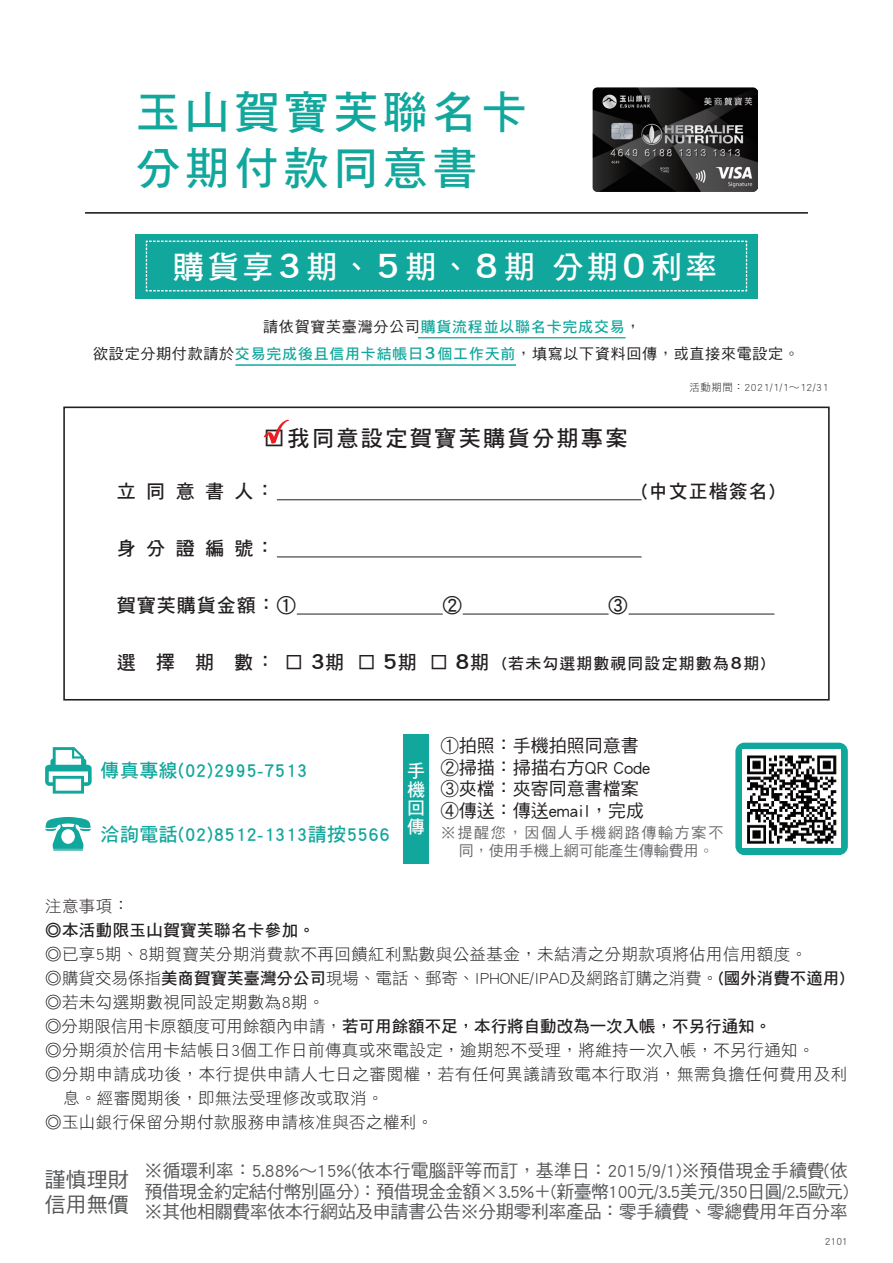
<style>
.page{position:relative;width:893px;height:1263px;background:#fff}
.page>*{position:absolute;margin:0;border:0;box-sizing:border-box;transform-origin:0 0}
.t1{font:45px/56.6px "DF Hei Std W7";letter-spacing:.1em;color:#12a79d}
.t2{font:31.5px "DF Hei Std W7";letter-spacing:.1em;color:#fff}
.t3{font:22.2px "DF Hei Std W7";letter-spacing:.1em;color:#231f20}
.t4{font:21px/25.2px "DF Hei Std W5";color:#57585a}
.t5{font:19.05px "DF Hei Std W7";letter-spacing:.05em;color:#231f20}
.t6{font:18.9px "DF Hei Std W7";letter-spacing:.025em;color:#12a79d}
.t7{font:18px/20.2px "DF Hei Std W5";letter-spacing:-.025em;color:#57585a;text-align:justify}
.t8{font:18px/21.6px "DF Hei Std W5";color:#231f20}
.t9{font:18px "DF Hei Std W7";color:#fff}
.t10{font:16.5px/24px "DF Hei Std W3";letter-spacing:.025em;color:#231f20}
.t11{font:16.5px "DF Hei Std W7";color:#231f20}
.t12{font:16.5px "DF Hei Std W7";letter-spacing:.025em;color:#231f20}
.t13{font:15.9px "DF Hei Std W7";letter-spacing:.075em;color:#231f20}
.t14{font:15px "DF Hei Std W5";letter-spacing:.05em;color:#231f20}
.t15{font:15px/18px "DF Hei Std W5";letter-spacing:.055em;color:#6c6d70;text-align:center}
.t16{font:15px "DF Hei Std W7";letter-spacing:.05em;color:#12a79d}
.t17{font:10.5px "DF Hei Std W3";letter-spacing:.05em;color:#231f20}
.t18{font:10.5px "DF Hei Std W5";color:#57585a}
.s1{font-size:36.3px}
.s2{font-family:"DF Hei Std W5";color:#231f20}
.s3{font-family:"DF Hei Std W7";color:#12a79d}
.s4{font-family:"DF Hei Std W7";font-size:18px;color:#12a79d}
.s5{font-size:19.05px}
.s6{font-size:22.2px}
.s7{font-size:18px}
.s8{font-family:"DF Hei Std W7"}
.s9{font-family:"DF Hei Std W3"}
</style>
<div class="page">
<hr style="left:85px;top:212px;width:723px;height:2px;background:#231f20">
<div style="left:135px;top:234px;width:623px;height:64px;background:#12a79d"></div>
<svg style="left:145px;top:240px;width:603px;height:52px"></svg>
<hr style="left:235px;top:364px;width:281px;height:2px;background:#12a79d">
<hr style="left:418px;top:337px;width:208px;height:1px;background:#12a79d">
<div style="left:404px;top:734px;width:25px;height:130px;background:#12a79d"></div>
<svg style="left:45px;top:817px;width:46px;height:32px"></svg>
<hr style="left:53px;top:849px;width:30px;height:2px;background:#12a79d">
<svg style="left:45px;top:747px;width:47px;height:46px"></svg>
<div style="left:735px;top:743px;width:113px;height:112px;background:#12a79d;border-radius:9px"></div>
<img style="left:743px;top:750px;width:97px;height:98px">
<hr style="left:277px;top:499px;width:365px;height:1px;background:#231f20">
<hr style="left:277px;top:556px;width:365px;height:1px;background:#231f20">
<hr style="left:297px;top:614px;width:146px;height:1px;background:#231f20">
<hr style="left:463px;top:614px;width:146px;height:1px;background:#231f20">
<hr style="left:629px;top:614px;width:145px;height:1px;background:#231f20">
<div style="left:63px;top:406px;width:767px;height:294px;border:2px solid #231f20"></div>
<svg style="left:263px;top:419px;width:26px;height:25px"></svg>
<img style="left:592px;top:87px;width:166px;height:105px">
<h1 class="t1" style="left:135px;top:83px;width:393px">玉山賀寶芙聯名卡分期付款同意書</h1>
<h2 class="t2" style="left:173px;top:249px;width:546px">購貨享<span class="s1">3</span>期、<span class="s1">5</span>期、<span class="s1">8</span>期 分期<span class="s1">0</span>利率</h2>
<p class="t16" style="left:263px;top:319px;width:379px"><span class="s2">請依賀寶芙臺灣分公司</span>購貨流程並以聯名卡完成交易<span class="s2">，</span></p>
<p class="t14" style="left:93px;top:346px;width:707px">欲設定分期付款請於<span class="s3">交易完成後且信用卡結帳日</span><span class="s4">3</span><span class="s3">個工作天前</span>，填寫以下資料回傳，或直接來電設定。</p>
<h3 class="t3" style="left:263px;top:426px;width:366px">□我同意設定賀寶芙購貨分期專案</h3>
<p class="t17" style="left:689px;top:381px;width:140px">活動期間：2021/1/1∼12/31</p>
<p class="t5" style="left:117px;top:481px;width:159px">立 同 意 書 人：</p>
<p class="t5" style="left:642px;top:481px;width:135px">(中文正楷簽名)</p>
<p class="t5" style="left:117px;top:538px;width:159px">身 分 證 編 號：</p>
<p class="t5" style="left:117px;top:595px;width:181px">賀寶芙購貨金額：①</p>
<p class="t5" style="left:443px;top:595px;width:21px">②</p>
<p class="t5" style="left:609px;top:595px;width:21px">③</p>
<p class="t13" style="left:117px;top:655px;width:651px"><span class="s5">選 擇 期 數： □</span> <span class="s6">3</span><span class="s5">期 □</span> <span class="s6">5</span><span class="s5">期 □</span> <span class="s6">8</span><span class="s5">期</span> (若未勾選期數視同設定期數為<span class="s7">8</span>期)</p>
<p class="t6" style="left:101px;top:760px;width:208px">傳真專線(02)2995-7513</p>
<p class="t6" style="left:101px;top:823px;width:291px">洽詢電話(02)8512-1313請按5566</p>
<p class="t9" style="left:407px;top:761px;width:19px">手</p>
<p class="t9" style="left:407px;top:780px;width:19px">機</p>
<p class="t9" style="left:407px;top:798px;width:19px">回</p>
<p class="t9" style="left:407px;top:816px;width:19px">傳</p>
<p class="t8" style="left:441px;top:735px;width:211px">①拍照：手機拍照同意書<br>②掃描：掃描右方QR Code<br>③夾檔：夾寄同意書檔案<br>④傳送：傳送email，完成</p>
<p class="t15" style="left:441px;top:823px;width:284px">※提醒您，因個人手機網路傳輸方案不同，使用手機上網可能產生傳輸費用。</p>
<p class="t10" style="left:45px;top:894px;width:86px">注意事項：</p>
<p class="t12" style="left:45px;top:921px;width:271px">◎本活動限玉山賀寶芙聯名卡參加。</p>
<p class="t10" style="left:45px;top:942px;width:801px">◎已享5期、8期賀寶芙分期消費款不再回饋紅利點數與公益基金，未結清之分期款項將佔用信用額度。<br>◎購貨交易係指<span class="s8">美商賀寶芙臺灣分公司</span>現場、電話、郵寄、IPHONE/IPAD及網路訂購之消費。<span class="s8">(國外消費不適用) </span>◎若未勾選期數視同設定期數為8期。</p>
<p class="t11" style="left:45px;top:1017px;width:728px"><span class="s9">◎分期限信用卡原額度可用餘額內申請，</span>若可用餘額不足，本行將自動改為一次入帳，不另行通知。</p>
<p class="t10" style="left:45px;top:1038px;width:771px">◎分期須於信用卡結帳日3個工作日前傳真或來電設定，逾期恕不受理，將維持一次入帳，不另行通知。</p>
<p class="t10" style="left:45px;top:1062px;width:804px">◎分期申請成功後，本行提供申請人七日之審閱權，若有任何異議請致電本行取消，無需負擔任何費用及利</p>
<p class="t10" style="left:63px;top:1086px;width:322px">息。經審閱期後，即無法受理修改或取消。</p>
<p class="t10" style="left:45px;top:1110px;width:390px">◎玉山銀行保留分期付款服務申請核准與否之權利。</p>
<p class="t4" style="left:45px;top:1166px;width:85px">謹慎理財信用無價</p>
<p class="t7" style="left:144px;top:1160px;width:706px">※循環利率：5.88%∼15%(依本行電腦評等而訂，基準日：2015/9/1)※預借現金手續費(依預借現金約定結付幣別區分)：預借現金金額×3.5%＋(新臺幣100元/3.5美元/350日圓/2.5歐元) ※其他相關費率依本行網站及申請書公告※分期零利率產品：零手續費、零總費用年百分率</p>
<p class="t18" style="left:825px;top:1235px;width:25px">2101</p>
</div>
